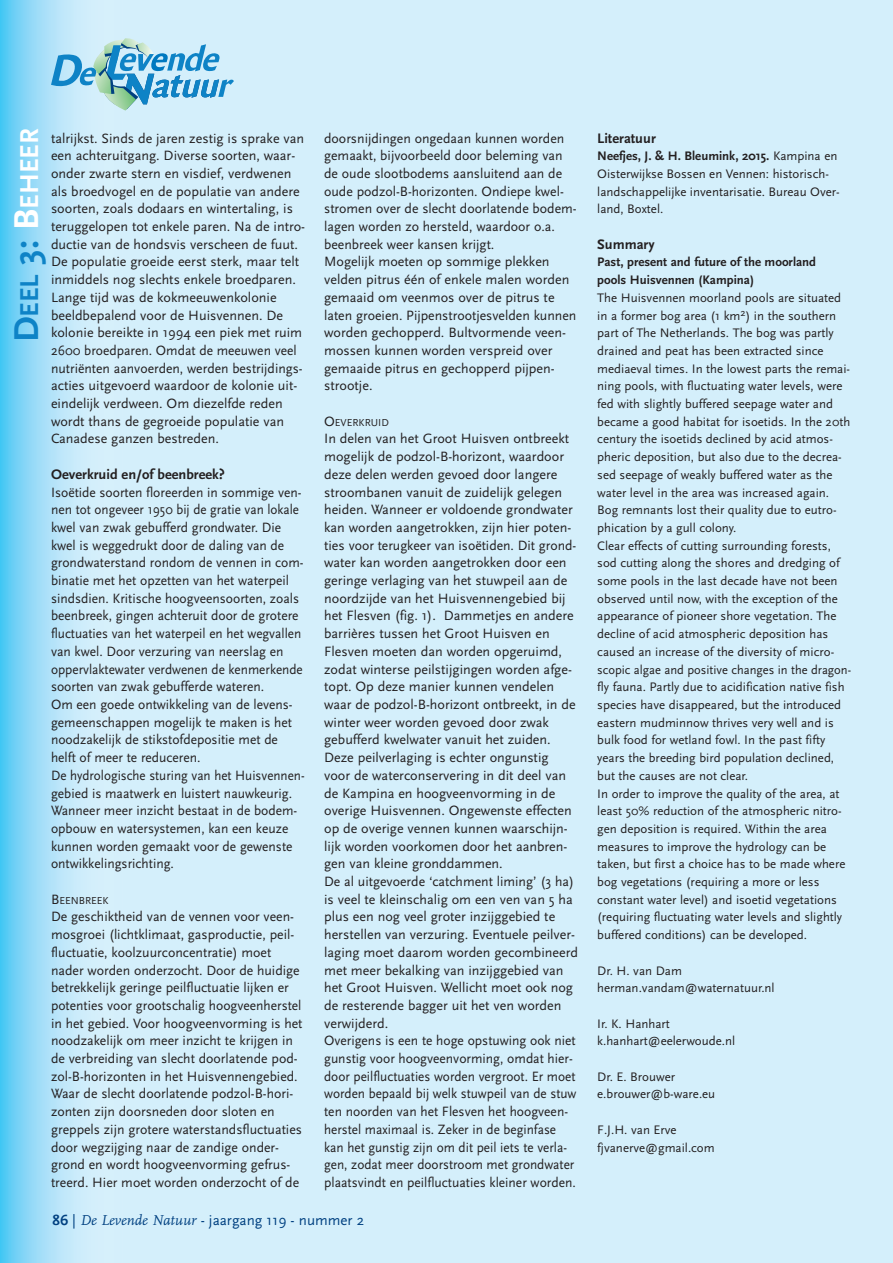
<style>
.page{position:relative;width:893px;height:1263px;background:#fff}
.page>*{position:absolute;margin:0;border:0;box-sizing:border-box;transform-origin:0 0}
.t1{font:700 27px "Scala Sans";color:#fff}
.t2{font:15px "Scala Sans";color:#014181}
.t3{font:700 14.4px "Scala Sans";color:#231f20}
.t4{font:14.1px/17.7px "Scala Sans";color:#231f20}
.t5{font:14.1px/17.7px "Scala Sans";color:#231f20;scale:.96 1}
.t6{font:12.9px/17.7px "Scala Sans";color:#231f20}
.t7{font:700 12.9px/17.7px "Scala Sans";color:#231f20}
.t8{font:10.65px "Scala Sans";color:#231f20}
.s1{font-size:36px;color:#0e83c6}
.s2{color:#0e83c6}
.s3{font-size:36px}
.s4{font-size:14.1px}
.s5{font-weight:700}
.s6{font-family:"FF Scala";font-style:italic}
</style>
<div class="page">
<img style="left:0;top:0;width:893px;height:1263px">
<svg style="left:51px;top:38px;width:183px;height:73px;background:#99cee4"></svg>
<h1 class="t1" style="left:13px;top:342px;width:215px;rotate:-90deg"><span class="s1">D</span><span class="s2">EEL</span> <span class="s1">3:</span> <span class="s3">B</span>EHEER</h1>
<p class="t4" style="left:51px;top:129px;width:256px">talrijkst. Sinds de jaren zestig is sprake van een achteruitgang. Diverse soorten, waar&shy;onder zwarte stern en visdief, verdwenen als broedvogel en de populatie van andere soorten, zoals dodaars en wintertaling, is teruggelopen tot enkele paren. Na de intro&shy;ductie van de hondsvis verscheen de fuut.<br>De populatie groeide eerst sterk, maar telt inmiddels nog slechts enkele broedparen.<br>Lange tijd was de kokmeeuwenkolonie beeldbepalend voor de Huisvennen. De kolonie bereikte in 1994 een piek met ruim 2600 broedparen. Omdat de meeuwen veel nutriënten aanvoerden, werden bestrijdings&shy;acties uitgevoerd waardoor de kolonie uit&shy;eindelijk verdween. Om diezelfde reden wordt thans de gegroeide populatie van Canadese ganzen bestreden.</p>
<p class="t3" style="left:51px;top:465px;width:175px">Oeverkruid en/of beenbreek?</p>
<p class="t5" style="left:51px;top:483px;width:266px">Isoëtide soorten floreerden in sommige ven&shy;nen tot ongeveer 1950 bij de gratie van lokale kwel van zwak gebufferd grondwater. Die kwel is weggedrukt door de daling van de grondwaterstand rondom de vennen in com&shy;binatie met het opzetten van het waterpeil sindsdien. Kritische hoogveensoorten, zoals beenbreek, gingen achteruit door de grotere fluctuaties van het waterpeil en het wegvallen van kwel. Door verzuring van neerslag en oppervlaktewater verdwenen de kenmerkende soorten van zwak gebufferde wateren.<br>Om een goede ontwikkeling van de levens&shy;gemeenschappen mogelijk te maken is het noodzakelijk de stikstofdepositie met de helft of meer te reduceren.<br>De hydrologische sturing van het Huisvennen&shy;gebied is maatwerk en luistert nauwkeurig.<br>Wanneer meer inzicht bestaat in de bodem&shy;opbouw en watersystemen, kan een keuze kunnen worden gemaakt voor de gewenste ontwikkelingsrichting.</p>
<p class="t8" style="left:51px;top:894px;width:59px"><span class="s4">B</span>EENBREEK</p>
<p class="t4" style="left:51px;top:908px;width:253px">De geschiktheid van de vennen voor veen&shy;mosgroei (lichtklimaat, gasproductie, peil&shy;fluctuatie, koolzuurconcentratie) moet nader worden onderzocht. Door de huidige betrekkelijk geringe peilfluctuatie lijken er potenties voor grootschalig hoogveenherstel in het gebied. Voor hoogveenvorming is het noodzakelijk om meer inzicht te krijgen in de verbreiding van slecht doorlatende pod&shy;zol-B-horizonten in het Huisvennengebied.<br>Waar de slecht doorlatende podzol-B-hori&shy;zonten zijn doorsneden door sloten en greppels zijn grotere waterstandsfluctuaties door wegzijging naar de zandige onder&shy;grond en wordt hoogveenvorming gefrus&shy;treerd. Hier moet worden onderzocht of de</p>
<p class="t4" style="left:324px;top:129px;width:254px">doorsnijdingen ongedaan kunnen worden gemaakt, bijvoorbeeld door beleming van de oude slootbodems aansluitend aan de oude podzol-B-horizonten. Ondiepe kwel&shy;stromen over de slecht doorlatende bodem&shy;lagen worden zo hersteld, waardoor o.a. beenbreek weer kansen krijgt.<br>Mogelijk moeten op sommige plekken velden pitrus één of enkele malen worden gemaaid om veenmos over de pitrus te laten groeien. Pijpenstrootjesvelden kunnen worden gechopperd. Bultvormende veen&shy;mossen kunnen worden verspreid over gemaaide pitrus en gechopperd pijpen&shy;strootje.</p>
<p class="t8" style="left:324px;top:416px;width:66px"><span class="s4">O</span>EVERKRUID</p>
<p class="t4" style="left:324px;top:430px;width:255px">In delen van het Groot Huisven ontbreekt mogelijk de podzol-B-horizont, waardoor deze delen werden gevoed door langere stroombanen vanuit de zuidelijk gelegen heiden. Wanneer er voldoende grondwater kan worden aangetrokken, zijn hier poten&shy;ties voor terugkeer van isoëtiden. Dit grond&shy;water kan worden aangetrokken door een geringe verlaging van het stuwpeil aan de noordzijde van het Huisvennengebied bij het Flesven (fig. 1). Dammetjes en andere barrières tussen het Groot Huisven en Flesven moeten dan worden opgeruimd, zodat winterse peilstijgingen worden afge&shy;topt. Op deze manier kunnen vendelen waar de podzol-B-horizont ontbreekt, in de winter weer worden gevoed door zwak gebufferd kwelwater vanuit het zuiden.<br>Deze peilverlaging is echter ongunstig voor de waterconservering in dit deel van de Kampina en hoogveenvorming in de overige Huisvennen. Ongewenste effecten op de overige vennen kunnen waarschijn&shy;lijk worden voorkomen door het aanbren&shy;gen van kleine gronddammen.<br>De al uitgevoerde ‘catchment liming’ (3 ha) is veel te kleinschalig om een ven van 5 ha plus een nog veel groter inzijggebied te herstellen van verzuring. Eventuele peilver&shy;laging moet daarom worden gecombineerd met meer bekalking van inzijggebied van het Groot Huisven. Wellicht moet ook nog de resterende bagger uit het ven worden verwijderd.<br>Overigens is een te hoge opstuwing ook niet gunstig voor hoogveenvorming, omdat hier&shy;door peilfluctuaties worden vergroot. Er moet worden bepaald bij welk stuwpeil van de stuw ten noorden van het Flesven het hoogveen&shy;herstel maximaal is. Zeker in de beginfase kan het gunstig zijn om dit peil iets te verla&shy;gen, zodat meer doorstroom met grondwater plaatsvindt en peilfluctuaties kleiner worden.</p>
<p class="t2" style="left:53px;top:1211px;width:313px"><span class="s5">86</span> | <span class="s6">De Levende Natuur</span> - jaargang 119 - nummer 2</p>
<p class="t3" style="left:597px;top:129px;width:60px">Literatuur</p>
<p class="t6" style="left:597px;top:147px;width:244px"><span class="s5">Neefjes, J. &amp; H. Bleumink, 2015.</span> Kampina en Oisterwijkse Bossen en Vennen: historisch&shy;landschappelijke inventarisatie. Bureau Over&shy;land, Boxtel.</p>
<p class="t3" style="left:597px;top:235px;width:59px">Summary</p>
<p class="t7" style="left:597px;top:253px;width:220px">Past, present and future of the moorland pools Huisvennen (Kampina)</p>
<p class="t6" style="left:597px;top:288px;width:255px">The Huisvennen moorland pools are situated in a former bog area (1 km<sup>2</sup>) in the southern part of The Netherlands. The bog was partly drained and peat has been extracted since mediaeval times. In the lowest parts the remai&shy;ning pools, with fluctuating water levels, were fed with slightly buffered seepage water and became a good habitat for isoetids. In the 20th century the isoetids declined by acid atmos&shy;pheric deposition, but also due to the decrea&shy;sed seepage of weakly buffered water as the water level in the area was increased again.<br>Bog remnants lost their quality due to eutro&shy;phication by a gull colony.<br>Clear effects of cutting surrounding forests, sod cutting along the shores and dredging of some pools in the last decade have not been observed until now, with the exception of the appearance of pioneer shore vegetation. The decline of acid atmospheric deposition has caused an increase of the diversity of micro&shy;scopic algae and positive changes in the dragon&shy;fly fauna. Partly due to acidification native fish species have disappeared, but the introduced eastern mudminnow thrives very well and is bulk food for wetland fowl. In the past fifty years the breeding bird population declined, but the causes are not clear.<br>In order to improve the quality of the area, at least 50% reduction of the atmospheric nitro&shy;gen deposition is required. Within the area measures to improve the hydrology can be taken, but first a choice has to be made where bog vegetations (requiring a more or less constant water level) and isoetid vegetations (requiring fluctuating water levels and slightly buffered conditions) can be developed.</p>
<p class="t6" style="left:597px;top:961px;width:179px">Dr. H. van Dam herman.vandam@waternatuur.nl</p>
<p class="t6" style="left:597px;top:1014px;width:139px">Ir. K. Hanhart k.hanhart@eelerwoude.nl</p>
<p class="t6" style="left:597px;top:1067px;width:119px">Dr. E. Brouwer e.brouwer@b-ware.eu</p>
<p class="t6" style="left:597px;top:1120px;width:119px">F.J.H. van Erve fjvanerve@gmail.com</p>
</div>
